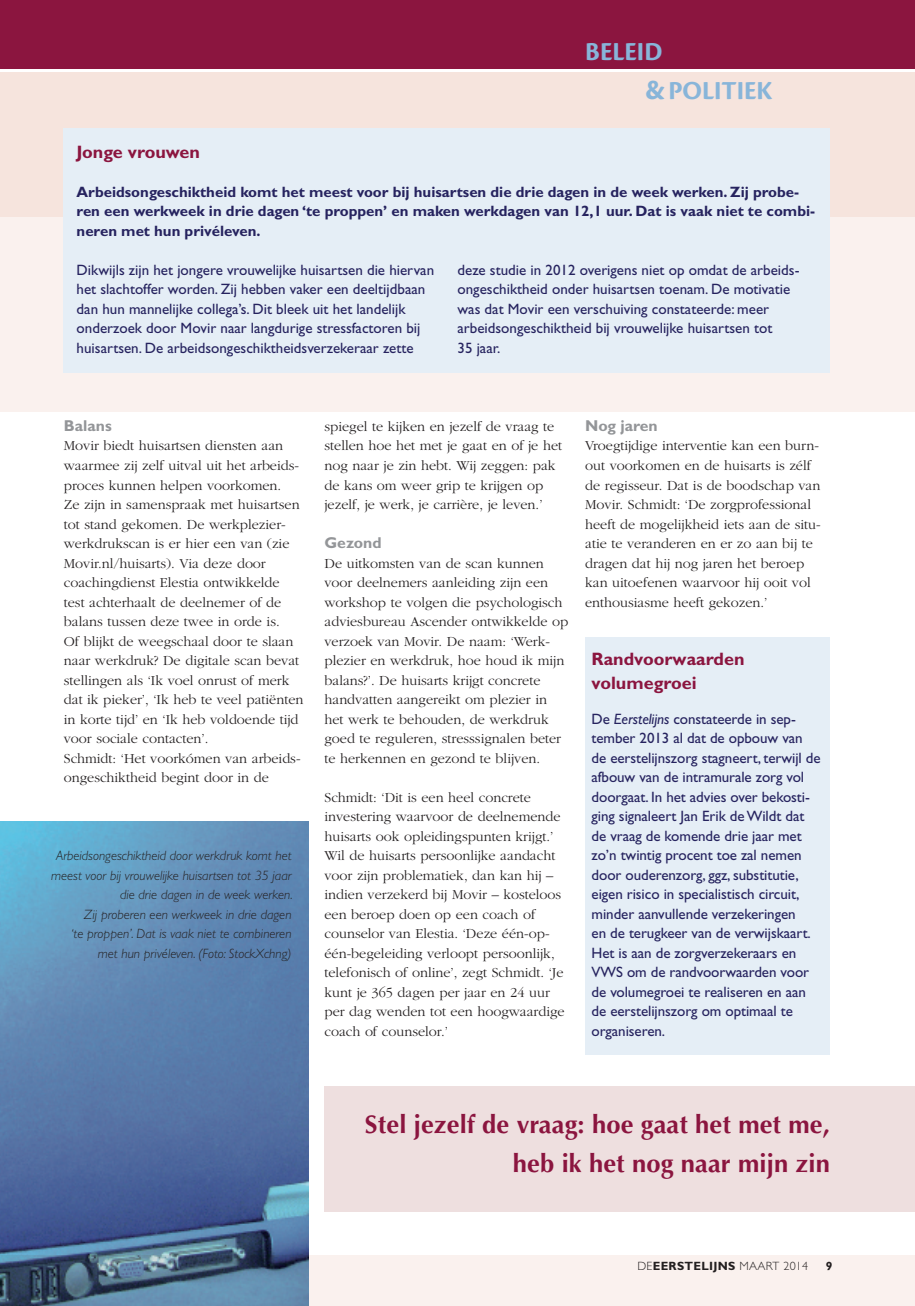
<style>
.page{position:relative;width:915px;height:1306px;background:#fff}
.page>*{position:absolute;margin:0;border:0;box-sizing:border-box;transform-origin:0 0}
.t1{font:27px/39px "Cronos MM 700 18";color:#88b5d9}
.t2{font:700 25.5px/39px "Optima";letter-spacing:.005em;color:#8b153f;text-align:right}
.KADER_kopje{font:700 18px/24px "Gill Sans";color:#8b153f}
.Tussenkopje{font:700 15.75px "Gill Sans";color:#939598}
.KADER_plat{font:15px/19.5px "Gill Sans";letter-spacing:-.005em;color:#26235f}
.KADER_plat-2{font:700 15px/19.5px "Gill Sans";color:#26235f}
.Plat{font:300 14.25px/19.5px "Garamond";color:#231f20}
.Bijschrift{font:italic 300 13.5px/19.5px "Gill Sans";color:#231f20;text-align:right}
.Paginering{font:300 12px "Gill Sans";letter-spacing:.025em;color:#231f20}
.Paginering-2{font:700 12px "Gill Sans";color:#231f20}
.s1{font-family:"Cronos MM 700 20";font-size:30px}
.s2{font-style:italic}
.s3{font-weight:700}
</style>
<div class="page">
<div style="left:0;top:72px;width:914px;height:339px;background:#faf1ee"></div>
<div style="left:0;top:0;width:914px;height:68px;background:#8b153f"></div>
<div style="left:0;top:72px;width:914px;height:144px;background:#f6e4dd"></div>
<img style="left:0;top:821px;width:308px;height:434px">
<div style="left:324px;top:1086px;width:590px;height:125px;background:#eedfdf"></div>
<div style="left:64px;top:128px;width:765px;height:244px;background:#e5eef6"></div>
<div style="left:585px;top:637px;width:244px;height:418px;background:#e5eef6"></div>
<svg style="left:0;top:1255px;width:914px;height:50px;background:#bfc4cb"></svg>
<h1 class="t1" style="left:645px;top:33px;width:129px;text-indent:-60px">BELEID<br><span class="s1">&amp;</span> POLITIEK</h1>
<p class="KADER_kopje" style="left:77px;top:140px;width:125px">Jonge vrouwen</p>
<p class="KADER_plat-2" style="left:77px;top:182px;width:739px">Arbeidsongeschiktheid komt het meest voor bij huisartsen die drie dagen in de week werken. Zij probe&shy;ren een werkweek in drie dagen ‘te proppen’ en maken werkdagen van 12,1 uur. Dat is vaak niet te combi&shy;neren met hun privéleven.</p>
<p class="KADER_plat" style="left:77px;top:260px;width:359px">Dikwijls zijn het jongere vrouwelijke huisartsen die hiervan het slachtoffer worden. Zij hebben vaker een deeltijdbaan dan hun mannelijke collega’s. Dit bleek uit het landelijk onderzoek door Movir naar langdurige stressfactoren bij huisartsen. De arbeidsongeschiktheidsverzekeraar zette</p>
<p class="KADER_plat" style="left:457px;top:260px;width:343px">deze studie in 2012 overigens niet op omdat de arbeids&shy;ongeschiktheid onder huisartsen toenam. De motivatie was dat Movir een verschuiving constateerde: meer arbeidsongeschiktheid bij vrouwelijke huisartsen tot<br>35 jaar.</p>
<p class="Tussenkopje" style="left:64px;top:416px;width:49px">Balans</p>
<p class="Plat" style="left:64px;top:436px;width:241px">Movir biedt huisartsen diensten aan waarmee zij zelf uitval uit het arbeids&shy;proces kunnen helpen voorkomen.<br>Ze zijn in samenspraak met huisartsen tot stand gekomen. De werkplezier&shy;werkdrukscan is er hier een van (zie Movir.nl/huisarts). Via deze door coachingdienst Elestia ontwikkelde test achterhaalt de deelnemer of de balans tussen deze twee in orde is.<br>Of blijkt de weegschaal door te slaan naar werkdruk? De digitale scan bevat stellingen als ‘Ik voel onrust of merk dat ik pieker’, ‘Ik heb te veel patiënten in korte tijd’ en ‘Ik heb voldoende tijd voor sociale contacten’.</p>
<p class="Plat" style="left:64px;top:748px;width:238px">Schmidt: ‘Het voorkómen van arbeids&shy;ongeschiktheid begint door in de</p>
<p class="Bijschrift" style="left:51px;top:846px;width:243px">Arbeidsongeschiktheid door werkdruk komt het meest voor bij vrouwelijke huisartsen tot 35 jaar die drie dagen in de week werken.<br>Zij proberen een werkweek in drie dagen<br>‘te proppen’. Dat is vaak niet te combineren met hun privéleven. (Foto: StockXchng)</p>
<p class="Plat" style="left:324px;top:417px;width:239px">spiegel te kijken en jezelf de vraag te stellen hoe het met je gaat en of je het nog naar je zin hebt. Wij zeggen: pak de kans om weer grip te krijgen op jezelf, je werk, je carrière, je leven.’</p>
<p class="Tussenkopje" style="left:324px;top:533px;width:59px">Gezond</p>
<p class="Plat" style="left:324px;top:553px;width:245px">De uitkomsten van de scan kunnen voor deelnemers aanleiding zijn een workshop te volgen die psychologisch adviesbureau Ascender ontwikkelde op verzoek van Movir. De naam: ‘Werk&shy;plezier en werkdruk, hoe houd ik mijn balans?’. De huisarts krijgt concrete handvatten aangereikt om plezier in het werk te behouden, de werkdruk goed te reguleren, stresssignalen beter te herkennen en gezond te blijven.</p>
<p class="Plat" style="left:324px;top:787px;width:237px">Schmidt: ‘Dit is een heel concrete investering waarvoor de deelnemende huisarts ook opleidingspunten krijgt.’</p>
<p class="Plat" style="left:324px;top:846px;width:241px">Wil de huisarts persoonlijke aandacht voor zijn problematiek, dan kan hij – indien verzekerd bij Movir – kosteloos een beroep doen op een coach of counselor van Elestia. ‘Deze één-op&shy;één-begeleiding verloopt persoonlijk, telefonisch of online’, zegt Schmidt. ‘Je kunt je 365 dagen per jaar en 24 uur per dag wenden tot een hoogwaardige coach of counselor.’</p>
<p class="Tussenkopje" style="left:585px;top:416px;width:74px">Nog jaren</p>
<p class="Plat" style="left:585px;top:436px;width:237px">Vroegtijdige interventie kan een burn&shy;out voorkomen en de huisarts is zélf de regisseur. Dat is de boodschap van Movir. Schmidt: ‘De zorgprofessional heeft de mogelijkheid iets aan de situ&shy;atie te veranderen en er zo aan bij te dragen dat hij nog jaren het beroep kan uitoefenen waarvoor hij ooit vol enthousiasme heeft gekozen.’</p>
<p class="KADER_kopje" style="left:591px;top:647px;width:154px">Randvoorwaarden volumegroei</p>
<p class="KADER_plat" style="left:591px;top:709px;width:230px">De <span class="s2">Eerstelijns</span> constateerde in sep&shy;tember 2013 al dat de opbouw van de eerstelijnszorg stagneert, terwijl de afbouw van de intramurale zorg vol doorgaat. In het advies over bekosti&shy;ging signaleert Jan Erik de Wildt dat de vraag de komende drie jaar met zo’n twintig procent toe zal nemen door ouderenzorg, ggz, substitutie, eigen risico in specialistisch circuit, minder aanvullende verzekeringen<br>en de terugkeer van de verwijskaart.<br>Het is aan de zorgverzekeraars en VWS om de randvoorwaarden voor de volumegroei te realiseren en aan de eerstelijnszorg om optimaal te organiseren.</p>
<p class="t2" style="left:365px;top:1105px;width:466px">Stel jezelf de vraag: hoe gaat het met me, heb ik het nog naar mijn zin</p>
<p class="Paginering" style="left:637px;top:1258px;width:172px">DE<span class="s3">EERSTELIJNS</span> MAART 2014</p>
<p class="Paginering-2" style="left:825px;top:1258px;width:8px">9</p>
</div>
